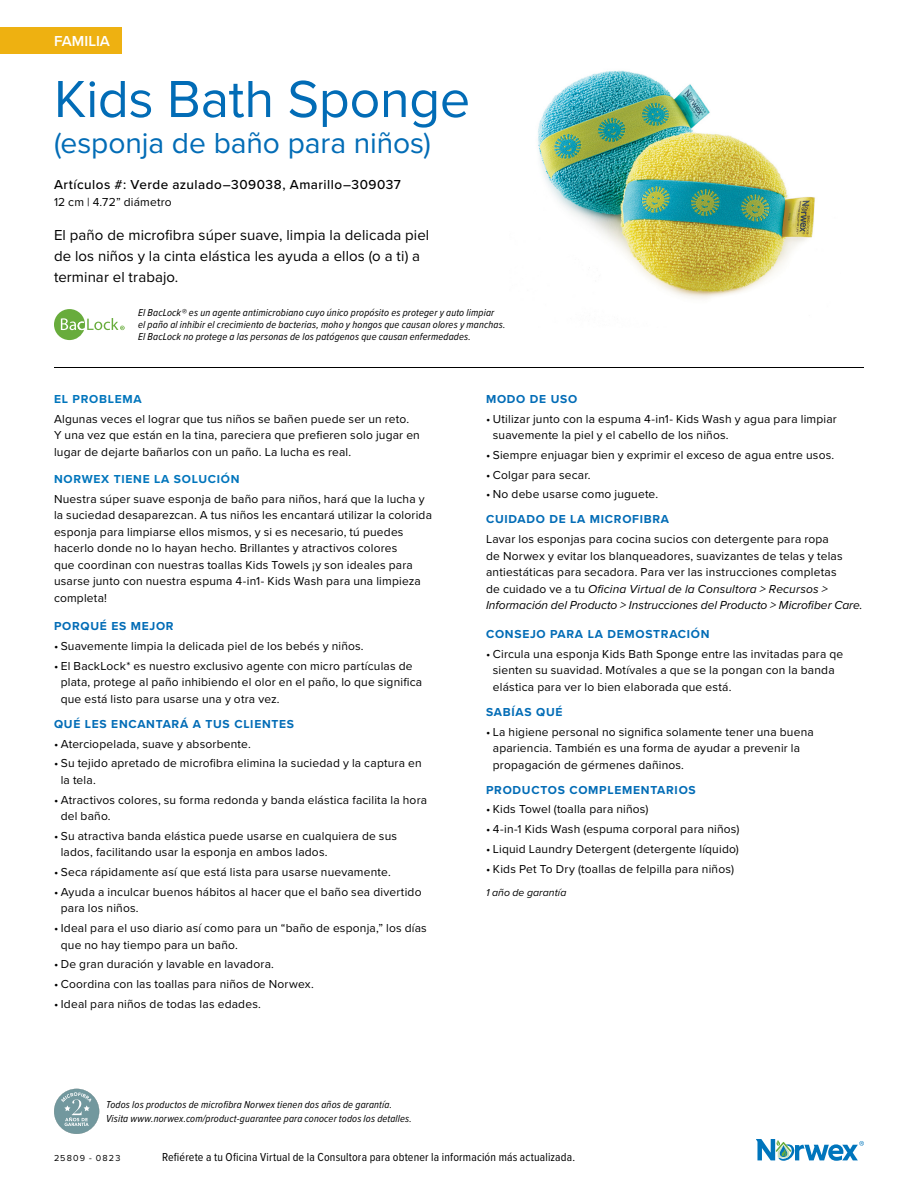
<style>
.page{position:relative;width:918px;height:1188px;background:#fff}
.page>*{position:absolute;margin:0;border:0;box-sizing:border-box;transform-origin:0 0}
.t1{font:54px "Proxima Nova";letter-spacing:-.005em;color:#026cb6}
.t2{font:30px "Proxima Nova";letter-spacing:-.005em;color:#026cb6}
.t3{font:15px/21px "Proxima Nova";letter-spacing:.005em;color:#000}
.t4{font:600 15px "Proxima Nova";color:#fff}
.t5{font:500 13.5px "Proxima Nova";letter-spacing:.035em;color:#000}
.t6{font:12px/16.5px "Proxima Nova";letter-spacing:.015em;color:#000}
.t7{font:700 12px "Proxima Nova";letter-spacing:.06em;color:#026cb6}
.t8{font:12px "Proxima Nova Cond";letter-spacing:.015em;color:#000}
.t9{font:700 12px "Proxima Nova";letter-spacing:.06em;color:#0075bc}
.t10{font:italic 10.5px/12px "Proxima Nova Cond";letter-spacing:.015em;color:#000}
.t11{font:italic 10.5px "Proxima Nova";letter-spacing:.01em;color:#000}
.t12{font:9px "Proxima Nova";letter-spacing:.125em;color:#000}
.s1{font-style:italic}
</style>
<div class="page">
<div style="left:0;top:27px;width:122px;height:27px;background:#eeb111"></div>
<hr style="left:54px;top:367px;width:810px;height:1px;background:#000">
<svg style="left:756px;top:1139px;width:108px;height:22px"></svg>
<svg style="left:54px;top:1089px;width:45px;height:45px"></svg>
<img style="left:538px;top:70px;width:277px;height:229px">
<svg style="left:54px;top:309px;width:71px;height:31px"></svg>
<p class="t4" style="left:54px;top:32px;width:58px">FAMILIA</p>
<h1 class="t1" style="left:54px;top:67px;width:418px">Kids Bath Sponge</h1>
<h2 class="t2" style="left:54px;top:125px;width:378px">(esponja de baño para niños)</h2>
<p class="t5" style="left:54px;top:177px;width:349px">Artículos #: Verde azulado–309038, Amarillo–309037</p>
<p class="t6" style="left:54px;top:194px;width:119px">12 cm | 4.72” diámetro</p>
<p class="t3" style="left:54px;top:225px;width:377px">El paño de microfibra súper suave, limpia la delicada piel de los niños y la cinta elástica les ayuda a ellos (o a ti) a terminar el trabajo.</p>
<p class="t10" style="left:138px;top:307px;width:369px">El BacLock® es un agente antimicrobiano cuyo único propósito es proteger y auto limpiar<br>el paño al inhibir el crecimiento de bacterias, moho y hongos que causan olores y manchas.<br>El BacLock no protege a las personas de los patógenos que causan enfermedades.</p>
<p class="t9" style="left:54px;top:392px;width:89px">EL PROBLEMA</p>
<p class="t6" style="left:54px;top:411px;width:367px">Algunas veces el lograr que tus niños se bañen puede ser un reto.<br>Y una vez que están en la tina, pareciera que prefieren solo jugar en lugar de dejarte bañarlos con un paño. La lucha es real.</p>
<p class="t9" style="left:54px;top:472px;width:187px">NORWEX TIENE LA SOLUCIÓN</p>
<p class="t6" style="left:54px;top:491px;width:379px">Nuestra súper suave esponja de baño para niños, hará que la lucha y la suciedad desaparezcan. A tus niños les encantará utilizar la colorida esponja para limpiarse ellos mismos, y si es necesario, tú puedes hacerlo donde no lo hayan hecho. Brillantes y atractivos colores<br>que coordinan con nuestras toallas Kids Towels ¡y son ideales para usarse junto con nuestra espuma 4-in1- Kids Wash para una limpieza completa!</p>
<p class="t7" style="left:54px;top:619px;width:121px">PORQUÉ ES MEJOR</p>
<p class="t6" style="left:54px;top:638px;width:311px">• Suavemente limpia la delicada piel de los bebés y niños.</p>
<p class="t6" style="left:61px;top:658px;width:363px;text-indent:-7px">• El BackLock* es nuestro exclusivo agente con micro partículas de plata, protege al paño inhibiendo el olor en el paño, lo que significa que está listo para usarse una y otra vez.</p>
<p class="t7" style="left:54px;top:717px;width:242px">QUÉ LES ENCANTARÁ A TUS CLIENTES</p>
<p class="t6" style="left:54px;top:736px;width:198px">• Aterciopelada, suave y absorbente.</p>
<p class="t6" style="left:61px;top:755px;width:362px;text-indent:-7px">• Su tejido apretado de microfibra elimina la suciedad y la captura en la tela.</p>
<p class="t6" style="left:61px;top:792px;width:368px;text-indent:-7px">• Atractivos colores, su forma redonda y banda elástica facilita la hora del baño.</p>
<p class="t6" style="left:61px;top:828px;width:338px;text-indent:-7px">• Su atractiva banda elástica puede usarse en cualquiera de sus lados, facilitando usar la esponja en ambos lados.</p>
<p class="t6" style="left:54px;top:864px;width:338px">• Seca rápidamente así que está lista para usarse nuevamente.</p>
<p class="t6" style="left:61px;top:884px;width:362px;text-indent:-7px">• Ayuda a inculcar buenos hábitos al hacer que el baño sea divertido para los niños.</p>
<p class="t6" style="left:61px;top:920px;width:368px;text-indent:-7px">• Ideal para el uso diario así como para un “baño de esponja,” los días que no hay tiempo para un baño.</p>
<p class="t6" style="left:54px;top:956px;width:221px">• De gran duración y lavable en lavadora.</p>
<p class="t6" style="left:54px;top:976px;width:261px">• Coordina con las toallas para niños de Norwex.</p>
<p class="t6" style="left:54px;top:996px;width:208px">• Ideal para niños de todas las edades.</p>
<p class="t10" style="left:106px;top:1098px;width:307px;line-height:13.5px">Todos los productos de microfibra Norwex tienen dos años de garantía.<br>Visita www.norwex.com/product-guarantee para conocer todos los detalles.</p>
<p class="t7" style="left:486px;top:392px;width:93px">MODO DE USO</p>
<p class="t6" style="left:493px;top:411px;width:346px;text-indent:-7px">• Utilizar junto con la espuma 4-in1- Kids Wash y agua para limpiar suavemente la piel y el cabello de los niños.</p>
<p class="t6" style="left:486px;top:447px;width:350px">• Siempre enjuagar bien y exprimir el exceso de agua entre usos.</p>
<p class="t6" style="left:486px;top:467px;width:106px">• Colgar para secar.</p>
<p class="t6" style="left:486px;top:486px;width:174px">• No debe usarse como juguete.</p>
<p class="t7" style="left:486px;top:512px;width:185px">CUIDADO DE LA MICROFIBRA</p>
<p class="t6" style="left:486px;top:531px;width:378px">Lavar los esponjas para cocina sucios con detergente para ropa<br>de Norwex y evitar los blanqueadores, suavizantes de telas y telas antiestáticas para secadora. Para ver las instrucciones completas<br>de cuidado ve a tu <span class="s1">Oficina Virtual de la Consultora &gt; Recursos &gt; Información del Producto &gt; Instrucciones del Producto &gt; Microfiber Care.</span></p>
<p class="t7" style="left:486px;top:627px;width:225px">CONSEJO PARA LA DEMOSTRACIÓN</p>
<p class="t6" style="left:493px;top:646px;width:352px;text-indent:-7px">• Circula una esponja Kids Bath Sponge entre las invitadas para qe sienten su suavidad. Motívales a que se la pongan con la banda elástica para ver lo bien elaborada que está.</p>
<p class="t7" style="left:486px;top:705px;width:78px">SABÍAS QUÉ</p>
<p class="t6" style="left:493px;top:724px;width:322px;text-indent:-7px">• La higiene personal no significa solamente tener una buena apariencia. También es una forma de ayudar a prevenir la propagación de gérmenes dañinos.</p>
<p class="t7" style="left:486px;top:782px;width:211px">PRODUCTOS COMPLEMENTARIOS</p>
<p class="t6" style="left:486px;top:801px;width:164px">• Kids Towel (toalla para niños)</p>
<p class="t6" style="left:486px;top:821px;width:255px">• 4-in-1 Kids Wash (espuma corporal para niños)</p>
<p class="t6" style="left:486px;top:841px;width:254px">• Liquid Laundry Detergent (detergente líquido)</p>
<p class="t6" style="left:486px;top:861px;width:249px">• Kids Pet To Dry (toallas de felpilla para niños)</p>
<p class="t11" style="left:486px;top:886px;width:82px">1 año de garantía</p>
<p class="t12" style="left:54px;top:1152px;width:68px">25809 - 0823</p>
<p class="t8" style="left:162px;top:1150px;width:415px">Refiérete a tu Oficina Virtual de la Consultora para obtener la información más actualizada.</p>
</div>
